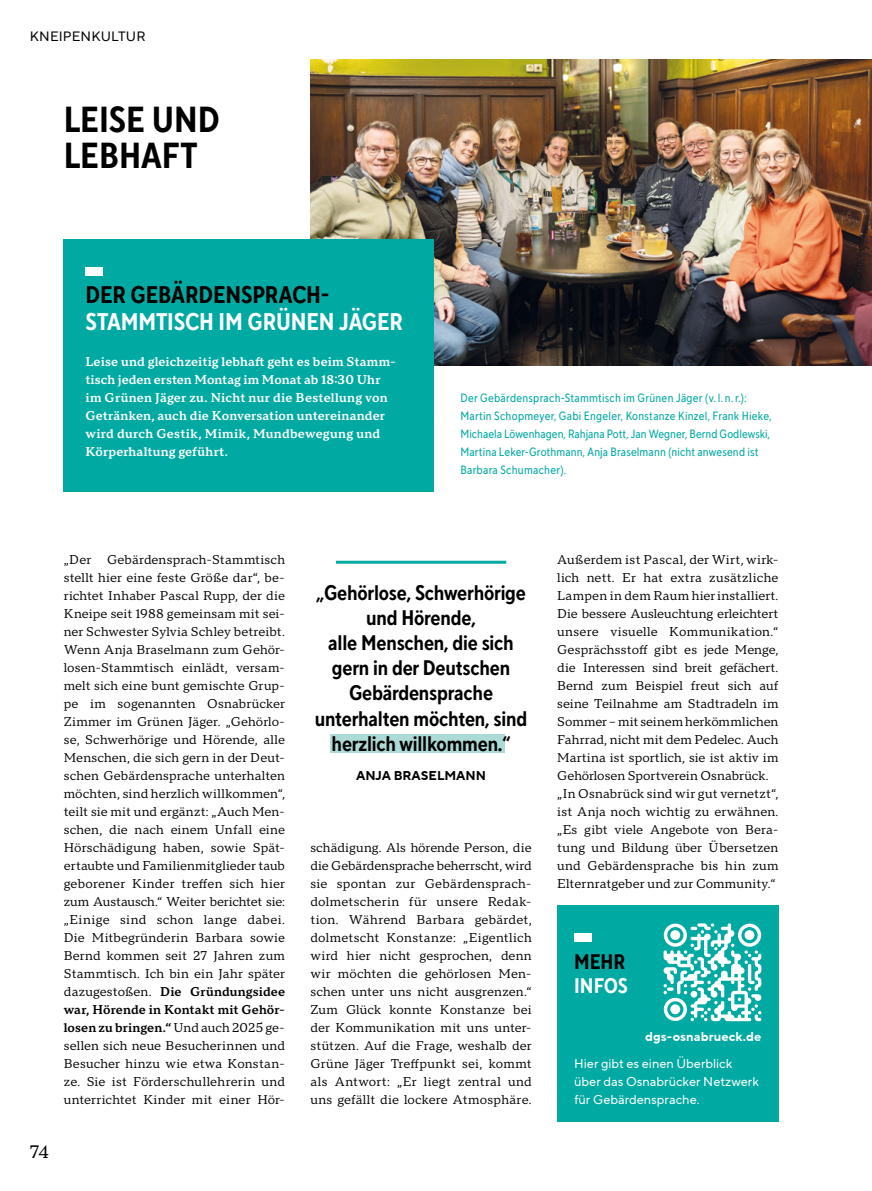
<style>
.page{position:relative;width:872px;height:1191px;background:#fff}
.page>*{position:absolute;margin:0;border:0;box-sizing:border-box;transform-origin:0 0}
.t1{font:700 36px/36px "TT Norms Std Cond";color:#000}
.t2{font:700 24px "TT Norms Std Cond";letter-spacing:-.005em;color:#fff}
.t3{font:700 24px "TT Norms Std Cond";letter-spacing:-.005em;color:#000}
.t4{font:700 21px/25.2px "TT Norms Std Cond";letter-spacing:-.01em;color:#000;text-align:center}
.t5{font:700 21px "TT Norms Std Cond";letter-spacing:-.01em;color:#fff}
.t6{font:18px "TT Norms Pro Serif";color:#000}
.t7{font:13.5px "TT Norms Pro";letter-spacing:.01em;color:#000}
.t8{font:12.75px/18px "TT Norms Pro Serif";letter-spacing:.01em;color:#000;text-align:justify}
.t9{font:12.75px/18px "TT Norms Pro Serif Dm Bd";letter-spacing:.015em;color:#fff}
.t10{font:12.75px/18px "TT Norms Pro Serif Dm Bd";letter-spacing:.01em;color:#000;text-align:justify}
.t11{font:12.75px/18px "TT Norms Pro";color:#fff}
.t12{font:700 12.75px "TT Norms Pro";letter-spacing:.01em;color:#fff}
.t13{font:700 12.75px "TT Norms Pro";color:#000}
.t14{font:12px/18px "TT Norms Std Cond";letter-spacing:.015em;color:#00a9a2}
.s1{font-family:"TT Norms Pro Serif"}
</style>
<div class="page">
<img style="left:310px;top:60px;width:562px;height:305px">
<div style="left:64px;top:240px;width:370px;height:252px;background:#00a9a2"></div>
<div style="left:85px;top:267px;width:17px;height:9px;background:#fff"></div>
<div style="left:330px;top:734px;width:174px;height:18px;background:#acdad7"></div>
<hr style="left:336px;top:561px;width:170px;height:3px;background:#00a9a2">
<div style="left:557px;top:906px;width:221px;height:216px;background:#00a9a2"></div>
<div style="left:574px;top:933px;width:17px;height:9px;background:#fff"></div>
<svg style="left:663px;top:923px;width:98px;height:98px"></svg>
<div style="left:670px;top:930px;width:10px;height:10px;background:#fff;border-radius:50%"></div>
<div style="left:744px;top:930px;width:10px;height:10px;background:#fff;border-radius:50%"></div>
<div style="left:670px;top:1004px;width:10px;height:10px;background:#fff;border-radius:50%"></div>
<p class="t7" style="left:30px;top:26px;width:117px">KNEIPENKULTUR</p>
<h1 class="t1" style="left:64px;top:100px;width:157px">LEISE UND<br>LEBHAFT</h1>
<h2 class="t3" style="left:85px;top:279px;width:245px">DER GEBÄRDENSPRACH-</h2>
<h2 class="t2" style="left:85px;top:306px;width:319px">STAMMTISCH IM GRÜNEN JÄGER</h2>
<p class="t9" style="left:85px;top:351px;width:312px">Leise und gleichzeitig lebhaft geht es beim Stamm&shy;tisch jeden ersten Montag im Monat ab 18:30 Uhr im Grünen Jäger zu. Nicht nur die Bestellung von Getränken, auch die Konversation untereinander wird durch Gestik, Mimik, Mundbewegung und Körperhaltung geführt.</p>
<p class="t14" style="left:460px;top:388px;width:313px">Der Gebärdensprach-Stammtisch im Grünen Jäger (v. l. n.r.):<br>Martin Schopmeyer, Gabi Engeler, Konstanze Kinzel, Frank Hieke, Michaela Löwenhagen, Rahjana Pott, Jan Wegner, Bernd Godlewski, Martina Leker-Grothmann, Anja Braselmann (nicht anwesend ist Barbara Schumacher).</p>
<p class="t8" style="left:64px;top:549px;width:223px;text-indent:43px">Gebärdensprach-Stammtisch stellt hier eine feste Größe dar“, be&shy;richtet Inhaber Pascal Rupp, der die Kneipe seit 1988 gemeinsam mit sei&shy;ner Schwester Sylvia Schley betreibt.<br>Wenn Anja Braselmann zum Gehör&shy;losen-Stammtisch einlädt, versam&shy;melt sich eine bunt gemischte Grup&shy;pe im sogenannten Osnabrücker Zimmer im Grünen Jäger. „Gehörlo&shy;se, Schwerhörige und Hörende, alle Menschen, die sich gern in der Deut&shy;schen Gebärdensprache unterhalten möchten, sind herzlich willkommen“, teilt sie mit und ergänzt: „Auch Men&shy;schen, die nach einem Unfall eine Hörschädigung haben, sowie Spät&shy;ertaubte und Familienmitglieder taub geborener Kinder treffen sich hier zum Austausch.“ Weiter berichtet sie: „Einige sind schon lange dabei.<br>Die Mitbegründerin Barbara sowie Bernd kommen seit 27 Jahren zum Stammtisch. Ich bin ein Jahr später</p>
<p class="t10" style="left:64px;top:981px;width:223px"><span class="s1">dazugestoßen.</span> Die Gründungsidee war, Hörende in Kontakt mit Gehör&shy;losen zu bringen.“ <span class="s1">Und auch 2025 ge-</span></p>
<p class="t8" style="left:64px;top:1035px;width:223px">sellen sich neue Besucherinnen und Besucher hinzu wie etwa Konstan&shy;ze. Sie ist Förderschullehrerin und unterrichtet Kinder mit einer Hör-</p>
<p class="t8" style="left:64px;top:549px;width:29px">„Der</p>
<h3 class="t6" style="left:30px;top:1138px;width:21px">74</h3>
<h3 class="t4" style="left:315px;top:579px;width:214px">„Gehörlose, Schwerhörige und Hörende,<br>alle Menschen, die sich gern in der Deutschen<br>Gebärdensprache unterhalten möchten, sind herzlich willkommen.“</h3>
<p class="t13" style="left:356px;top:766px;width:132px">ANJA BRASELMANN</p>
<p class="t8" style="left:310px;top:837px;width:223px">schädigung. Als hörende Person, die die Gebärdensprache beherrscht, wird sie spontan zur Gebärdensprach&shy;dolmetscherin für unsere Redak&shy;tion. Während Barbara gebärdet, dolmetscht Konstanze: „Eigentlich wird hier nicht gesprochen, denn wir möchten die gehörlosen Men&shy;schen unter uns nicht ausgrenzen.“ Zum Glück konnte Konstanze bei der Kommunikation mit uns unter&shy;stützen. Auf die Frage, weshalb der Grüne Jäger Treffpunkt sei, kommt als Antwort: „Er liegt zentral und uns gefällt die lockere Atmosphäre.</p>
<p class="t8" style="left:557px;top:549px;width:223px;text-align:left">Außerdem ist Pascal, der Wirt, wirk&shy;lich nett. Er hat extra zusätzliche Lampen in dem Raum hier installiert.<br>Die bessere Ausleuchtung erleichtert unsere visuelle Kommunikation.“ Gesprächsstoff gibt es jede Menge, die Interessen sind breit gefächert.<br>Bernd zum Beispiel freut sich auf seine Teilnahme am Stadtradeln im Sommer – mit seinem herkömmlichen Fahrrad, nicht mit dem Pedelec. Auch Martina ist sportlich, sie ist aktiv im Gehörlosen Sportverein Osnabrück. „In Osnabrück sind wir gut vernetzt“, ist Anja noch wichtig zu erwähnen. „Es gibt viele Angebote von Bera&shy;tung und Bildung über Übersetzen und Gebärdensprache bis hin zum Elternratgeber und zur Community.“</p>
<h3 class="t4" style="left:574px;top:948px;width:53px">MEHR</h3>
<h3 class="t5" style="left:574px;top:972px;width:55px">INFOS</h3>
<p class="t12" style="left:645px;top:1027px;width:118px">dgs-osnabrueck.de</p>
<p class="t11" style="left:574px;top:1054px;width:186px">Hier gibt es einen Überblick über das Osnabrücker Netzwerk für Gebärdensprache.</p>
</div>
